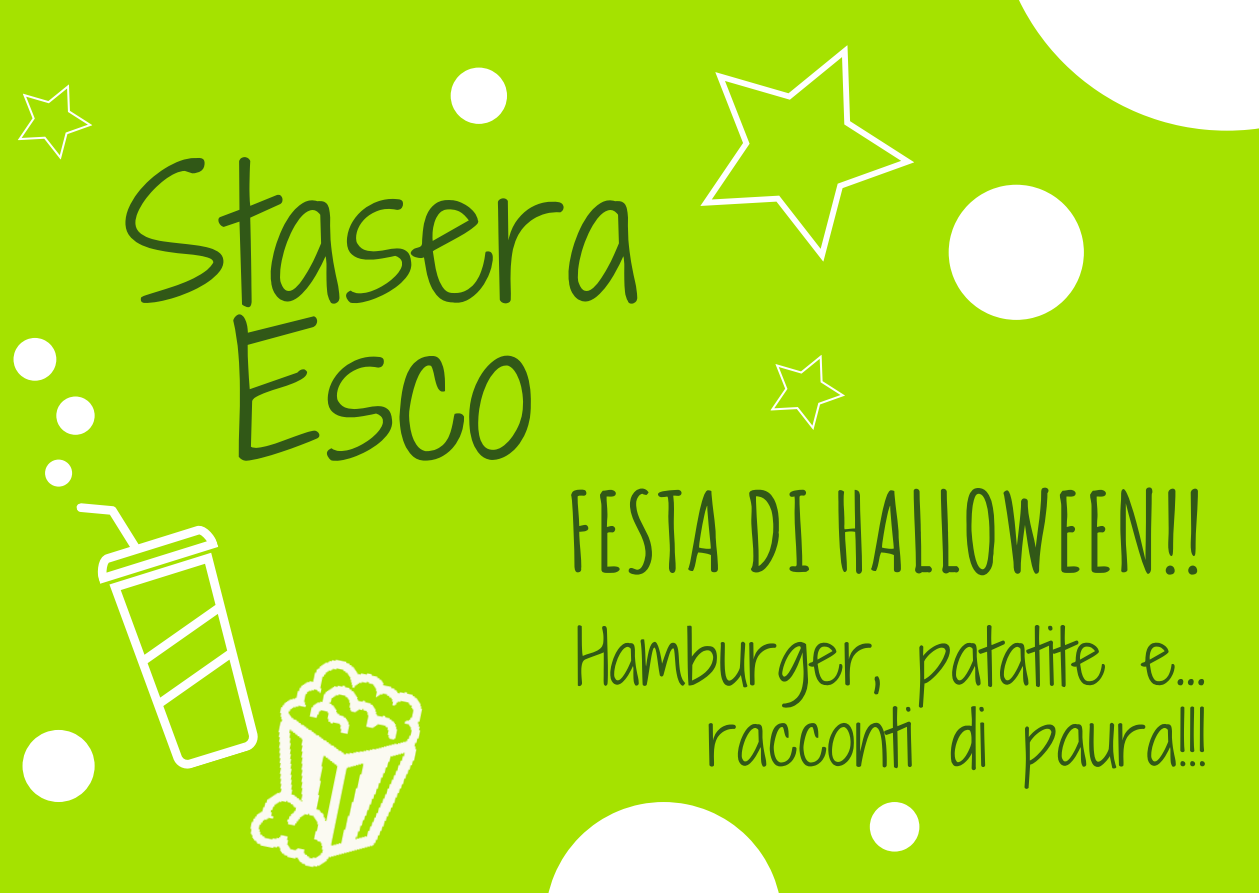
<style>
.page{position:relative;width:1259px;height:893px;background:#a5e200}
.page>*{position:absolute;margin:0;border:0;box-sizing:border-box;transform-origin:0 0}
.t1{font:175.2px/157.8px "Shadows Into Light Two";color:#315817;text-align:center}
.t2{font:700 108.9px "Amatic SC";color:#315817}
.t3{font:72.6px/81px "Shadows Into Light Two";color:#315817;text-align:right}
</style>
<div class="page">
<svg style="left:948px;top:185px;width:136px;height:135px"></svg>
<svg style="left:700px;top:45px;width:214px;height:217px"></svg>
<svg style="left:548px;top:802px;width:231px;height:91px"></svg>
<svg style="left:870px;top:802px;width:49px;height:50px"></svg>
<svg style="left:56px;top:396px;width:39px;height:39px"></svg>
<svg style="left:14px;top:338px;width:42px;height:43px"></svg>
<svg style="left:451px;top:68px;width:56px;height:56px"></svg>
<svg style="left:1019px;top:0;width:240px;height:131px"></svg>
<svg style="left:23px;top:460px;width:207px;height:342px"></svg>
<svg style="left:18px;top:84px;width:74px;height:76px"></svg>
<svg style="left:770px;top:355px;width:75px;height:75px"></svg>
<img style="left:199px;top:625px;width:224px;height:243px">
<h1 class="t1" style="left:123px;top:155px;width:519px">Stasera<br>Esco</h1>
<h2 class="t2" style="left:565px;top:462px;width:640px">FESTA DI HALLOWEEN!!</h2>
<p class="t3" style="left:576px;top:616px;width:632px">Hamburger, patatite e... racconti di paura!!!</p>
</div>
